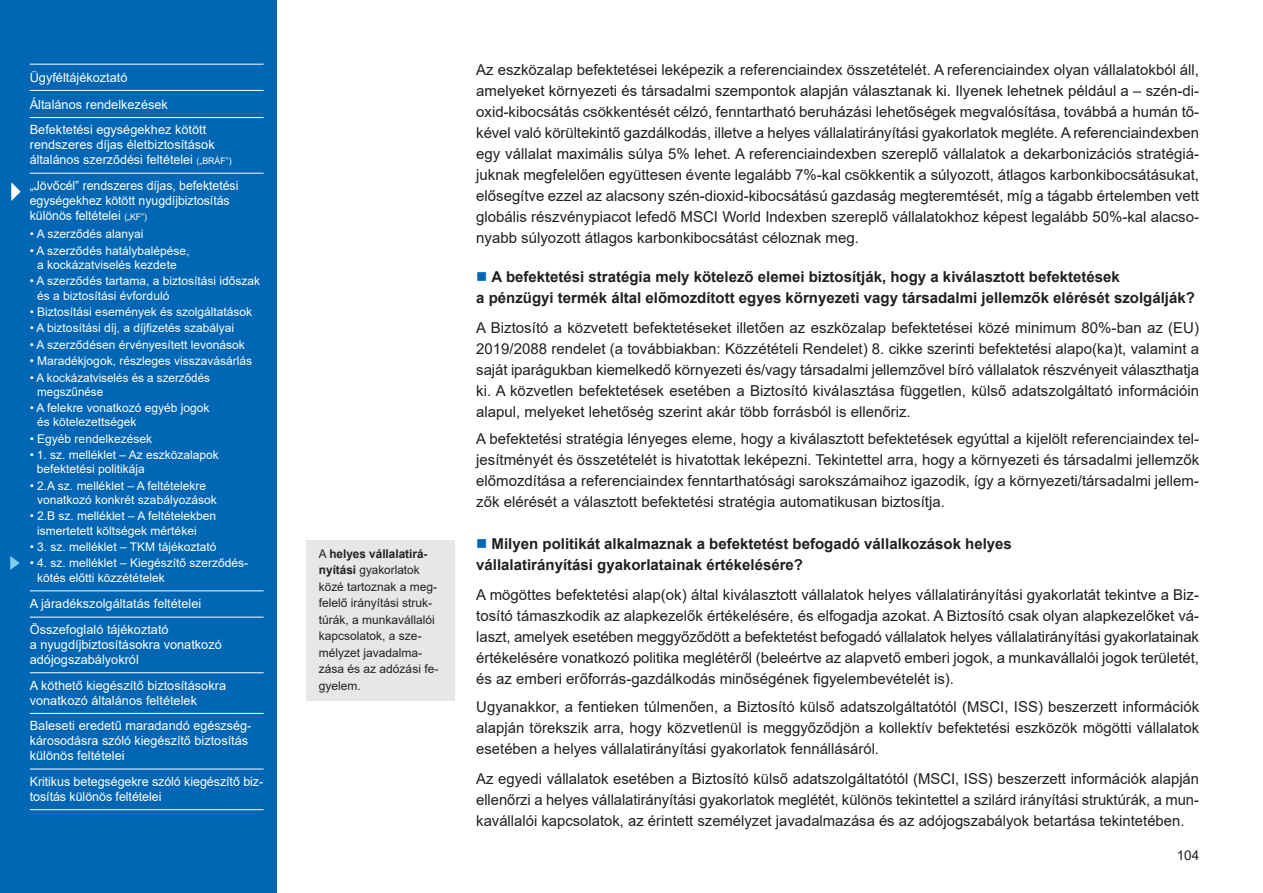
<style>
.page{position:relative;width:1263px;height:893px;background:#fff}
.page>*{position:absolute;margin:0;border:0;box-sizing:border-box;transform-origin:0 0}
.t1{font:15px/21px "Arial";color:#231f20;text-align:justify}
.t2{font:700 15px/21px "Arial";color:#231f20}
.t3{font:13.5px "Arial";color:#231f20}
.t4{font:12.75px/15px "Arial";color:#fff}
.t5{font:12px/14.2px "Arial";color:#fff}
.t6{font:12px/16.5px "Arial";color:#231f20}
.s1{font-size:9px}
.s2{font-weight:700}
.s3{color:#0166b3}
</style>
<div class="page">
<div style="left:0;top:0;width:276px;height:893px;background:#0166b3"></div>
<hr style="left:30px;top:64px;width:234px;height:1px;background:#fff">
<hr style="left:30px;top:90px;width:234px;height:1px;background:#fff">
<hr style="left:30px;top:117px;width:234px;height:1px;background:#fff">
<hr style="left:30px;top:173px;width:234px;height:1px;background:#fff">
<hr style="left:30px;top:590px;width:234px;height:1px;background:#fff">
<hr style="left:30px;top:617px;width:234px;height:1px;background:#fff">
<hr style="left:30px;top:672px;width:234px;height:1px;background:#fff">
<hr style="left:30px;top:713px;width:234px;height:1px;background:#fff">
<hr style="left:30px;top:769px;width:234px;height:1px;background:#fff">
<hr style="left:30px;top:809px;width:234px;height:1px;background:#fff">
<div style="left:306px;top:541px;width:149px;height:160px;background:#e6e7e9"></div>
<p class="t4" style="left:30px;top:70px;width:99px">Ügyféltájékoztató</p>
<p class="t4" style="left:30px;top:97px;width:140px">Általános rendelkezések</p>
<p class="t4" style="left:30px;top:122px;width:203px">Befektetési egységekhez kötött rendszeres díjas életbiztosítások általános szerződési feltételei <span class="s1">(„BRÁF”)</span></p>
<p class="t4" style="left:30px;top:178px;width:210px">„Jövőcél” rendszeres díjas, befektetési egységekhez kötött nyugdíj biztosítás különös feltételei <span class="s1">(„KF”)</span></p>
<p class="t5" style="left:30px;top:227px;width:115px">• A szerződés alanyai</p>
<p class="t5" style="left:30px;top:244px;width:161px;text-align:center">• A szerződés hatálybalépése, a kockázatviselés kezdete</p>
<p class="t5" style="left:37px;top:274px;width:224px;text-indent:-8px">• A szerződés tartama, a biztosítási időszak és a biztosítási évforduló</p>
<p class="t5" style="left:30px;top:305px;width:224px">• Biztosítási események és szolgáltatások</p>
<p class="t5" style="left:30px;top:321px;width:206px">• A biztosítási díj, a díjfizetés szabályai</p>
<p class="t5" style="left:30px;top:338px;width:216px">• A szerződésen érvényesített levonások</p>
<p class="t5" style="left:30px;top:354px;width:224px">• Maradékjogok, részleges visszavásárlás</p>
<p class="t5" style="left:37px;top:370px;width:174px;text-indent:-7px">• A kockázatviselés és a szerződés megszűnése</p>
<p class="t5" style="left:37px;top:401px;width:174px;text-indent:-8px">• A felekre vonatkozó egyéb jogok és kötelezettségek</p>
<p class="t5" style="left:30px;top:432px;width:124px">• Egyéb rendelkezések</p>
<p class="t5" style="left:37px;top:448px;width:184px;text-indent:-7px">• 1. sz. melléklet – Az eszközalapok befektetési politikája</p>
<p class="t5" style="left:37px;top:479px;width:181px;text-indent:-8px">• 2.A sz. melléklet – A feltételekre vonatkozó konkrét szabályozások</p>
<p class="t5" style="left:37px;top:509px;width:180px;text-indent:-8px">• 2.B sz. melléklet – A feltételekben ismertetett költségek mértékei</p>
<p class="t5" style="left:30px;top:540px;width:188px">• 3. sz. melléklet – TKM tájékoztató</p>
<p class="t5" style="left:37px;top:556px;width:212px;text-indent:-8px">• 4. sz. melléklet – Kiegészítő szerződés - kötés előtti közzétételek</p>
<p class="t4" style="left:30px;top:596px;width:173px">A járadékszolgáltatás feltételei</p>
<p class="t4" style="left:30px;top:622px;width:194px">Összefoglaló tájékoztató<br>a nyugdíjbiztosításokra vonatkozó adójogszabályokról</p>
<p class="t4" style="left:30px;top:678px;width:198px">A köthető kiegészítő biztosításokra vonatkozó általános feltételek</p>
<p class="t4" style="left:30px;top:718px;width:223px">Baleseti eredetű maradandó egészség&shy;károsodásra szóló kiegészítő biztosítás különös feltételei</p>
<p class="t4" style="left:30px;top:774px;width:235px">Kritikus betegségekre szóló kiegészítő biz&shy;tosítás különös feltételei</p>
<p class="t6" style="left:319px;top:545px;width:121px">A <span class="s2">helyes vállalatirá&shy;nyítási</span> gyakorlatok közé tartoznak a meg&shy;felelő irányítási struk&shy;túrák, a munkavállalói kapcsolatok, a sze&shy;mélyzet javadalma&shy;zása és az adózási fe&shy;gyelem.</p>
<p class="t1" style="left:476px;top:59px;width:724px">Az eszközalap befektetései leképezik a referenciaindex összetételét. A referenciaindex olyan vállalatokból áll, amelyeket környezeti és társadalmi szempontok alapján választanak ki. Ilyenek lehetnek például a – szén-di&shy;oxid-kibocsátás csökkentését célzó, fenntartható beruházási lehetőségek megvalósítása, továbbá a humán tő&shy;kével való körültekintő gazdálkodás, illetve a helyes vállalatirányítási gyakorlatok megléte. A referenciaindexben egy vállalat maximális súlya 5% lehet. A referenciaindexben szereplő vállalatok a dekarbonizációs stratégiá&shy;juknak megfelelően együttesen évente legalább 7%-kal csökkentik a súlyozott, átlagos karbonkibocsátásukat, elősegítve ezzel az alacsony szén-dioxid-kibocsátású gazdaság megteremtését, míg a tágabb értelemben vett globális részvénypiacot lefedő MSCI World Indexben szereplő vállalatokhoz képest legalább 50%-kal alacso&shy;nyabb súlyozott átlagos karbonkibocsátást céloznak meg.</p>
<p class="t2" style="left:476px;top:266px;width:720px"><span class="s3">■</span> A befektetési stratégia mely kötelező elemei biztosítják, hogy a kiválasztott befektetések<br>a pénzügyi termék által előmozdított egyes környezeti vagy társadalmi jellemzők elérését szolgálják?</p>
<p class="t1" style="left:476px;top:317px;width:724px">A Biztosító a közvetett befektetéseket illetően az eszközalap befektetései közé minimum 80%-ban az (EU)<br>2019/2088 rendelet (a továbbiakban: Közzétételi Rendelet) 8. cikke szerinti befektetési alapo(ka)t, valamint a saját iparágukban kiemelkedő környezeti és/vagy társadalmi jellemzővel bíró vállalatok részvényeit választhatja ki. A közvetlen befektetések esetében a Biztosító kiválasztása független, külső adatszolgáltató információin alapul, melyeket lehetőség szerint akár több forrásból is ellenőriz.</p>
<p class="t1" style="left:476px;top:428px;width:724px">A befektetési stratégia lényeges eleme, hogy a kiválasztott befektetések egyúttal a kijelölt referenciaindex tel&shy;jesítményét és összetételét is hivatottak leképezni. Tekintettel arra, hogy a környezeti és társadalmi jellemzők előmozdítása a referenciaindex fenntarthatósági sarokszámaihoz igazodik, így a környezeti/társadalmi jellem&shy;zők elérését a választott befektetési stratégia automatikusan biztosítja.</p>
<p class="t2" style="left:476px;top:533px;width:537px"><span class="s3">■</span> Milyen politikát alkalmaznak a befektetést befogadó vállalkozások helyes vállalatirányítási gyakorlatainak értékelésére?</p>
<p class="t1" style="left:476px;top:584px;width:724px">A mögöttes befektetési alap(ok) által kiválasztott vállalatok helyes vállalatirányítási gyakorlatát tekintve a Biz&shy;tosító támaszkodik az alapkezelők értékelésére, és elfogadja azokat. A Biztosító csak olyan alap kezelőket vá&shy;laszt, amelyek esetében meggyőződött a befektetést befogadó vállalatok helyes vállalatirányítási gyakorlatainak értékelésére vonatkozó politika meglétéről (beleértve az alapvető emberi jogok, a munkavállalói jogok területét, és az emberi erőforrás-gazdálkodás minőségének figyelembevételét is).</p>
<p class="t1" style="left:476px;top:696px;width:724px">Ugyanakkor, a fentieken túlmenően, a Biztosító külső adatszolgáltatótól (MSCI, ISS) beszerzett információk alapján törekszik arra, hogy közvetlenül is meggyőződjön a kollektív befektetési eszközök mögötti vállalatok esetében a helyes vállalatirányítási gyakorlatok fennállásáról.</p>
<p class="t1" style="left:476px;top:768px;width:724px">Az egyedi vállalatok esetében a Biztosító külső adatszolgáltatótól (MSCI, ISS) beszerzett információk alapján ellenőrzi a helyes vállalatirányítási gyakorlatok meglétét, különös tekintettel a szilárd irányítási struktúrák, a mun&shy;kavállalói kapcsolatok, az érintett személyzet javadalmazása és az adójogszabályok betartása tekintetében.</p>
<p class="t3" style="left:1177px;top:848px;width:24px">104</p>
</div>
